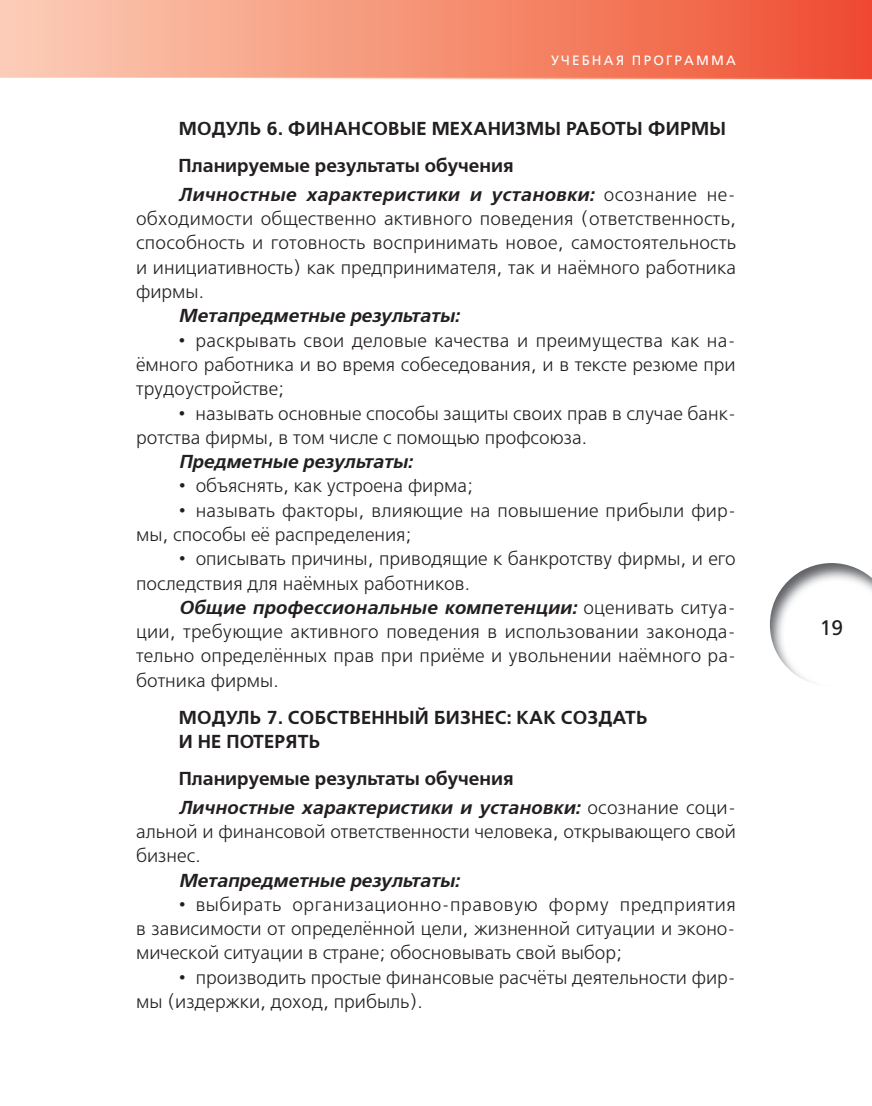
<style>
.page{position:relative;width:872px;height:1106px;background:#fff}
.page>*{position:absolute;margin:0;border:0;box-sizing:border-box;transform-origin:0 0}
.t1{font:21px "Free Set";color:#231f20}
.t2{font:300 18.75px/24.3px "Free Set";color:#231f20}
.t3{font:italic 600 18.75px/28.5px "Free Set";color:#231f20}
.t4{font:600 18.75px/37px "Free Set";letter-spacing:.01em;color:#231f20}
.t5{font:13.5px "Free Set";letter-spacing:.16em;color:#fff}
.s1{font-weight:600;font-style:italic}
.s2{font-style:normal}
.s3{font-weight:300;font-style:normal}
</style>
<div class="page">
<svg style="left:0;top:0;width:872px;height:79px"></svg>
<img style="left:770px;top:563px;width:102px;height:120px">
<p class="t5" style="left:551px;top:55px;width:186px">УЧЕБНАЯ ПРОГРАММА</p>
<p class="t4" style="left:179px;top:112px;width:549px">МОДУЛЬ 6. ФИНАНСОВЫЕ МЕХАНИЗМЫ РАБОТЫ ФИРМЫ<br>Планируемые результаты обучения</p>
<p class="t2" style="left:136px;top:184px;width:601px;text-align:justify;text-indent:43px"><span class="s1">Личностные характеристики и установки:</span> осознание не&shy;обходимости общественно активного поведения (ответственность, способность и готовность воспринимать новое, самостоятельность и инициативность) как предпринимателя, так и наёмного работника фирмы.</p>
<p class="t3" style="left:179px;top:303px;width:282px">Метапредметные результаты:</p>
<p class="t2" style="left:136px;top:329px;width:601px;text-align:justify;text-indent:43px">• раскрывать свои деловые качества и преимущества как на&shy;ёмного работника и во время собеседования, и в тексте резюме при трудоустройстве;</p>
<p class="t2" style="left:136px;top:402px;width:601px;text-indent:43px">• называть основные способы защиты своих прав в случае банк&shy;ротства фирмы, в том числе с помощью профсоюза.</p>
<p class="t3" style="left:179px;top:449px;width:235px">Предметные результаты:</p>
<p class="t2" style="left:179px;top:475px;width:296px">• объяснять, как устроена фирма;</p>
<p class="t2" style="left:136px;top:499px;width:601px;text-indent:43px">• называть факторы, влияющие на повышение прибыли фир&shy;мы, способы её распределения;</p>
<p class="t2" style="left:136px;top:548px;width:601px;text-indent:43px">• описывать причины, приводящие к банкротству фирмы, и его последствия для наёмных работников.</p>
<p class="t2" style="left:136px;top:596px;width:601px;text-align:justify;text-indent:43px"><span class="s1">Общие профессиональные компетенции:</span> оценивать ситуа&shy;ции, требующие активного поведения в использовании законода&shy;тельно определённых прав при приёме и увольнении наёмного ра&shy;ботника фирмы.</p>
<p class="t4" style="left:179px;top:706px;width:470px;line-height:24.3px">МОДУЛЬ 7. СОБСТВЕННЫЙ БИЗНЕС: КАК СОЗДАТЬ<br>И НЕ ПОТЕРЯТЬ</p>
<p class="t3" style="left:179px;top:765px;width:558px"><span class="s2">Планируемые результаты обучения<br></span>Личностные характеристики и установки: <span class="s3">осознание соци-</span></p>
<p class="t2" style="left:136px;top:820px;width:601px">альной и финансовой ответственности человека, открывающего свой бизнес.</p>
<p class="t3" style="left:179px;top:867px;width:282px">Метапредметные результаты:</p>
<p class="t2" style="left:136px;top:893px;width:601px;text-align:justify;text-indent:43px">• выбирать организационно-правовую форму предприятия в зависимости от определённой цели, жизненной ситуации и эконо&shy;мической ситуации в стране; обосновывать свой выбор;</p>
<p class="t2" style="left:136px;top:966px;width:601px;text-indent:43px">• производить простые финансовые расчёты деятельности фир&shy;мы (издержки, доход, прибыль).</p>
<p class="t1" style="left:820px;top:620px;width:25px">19</p>
</div>
